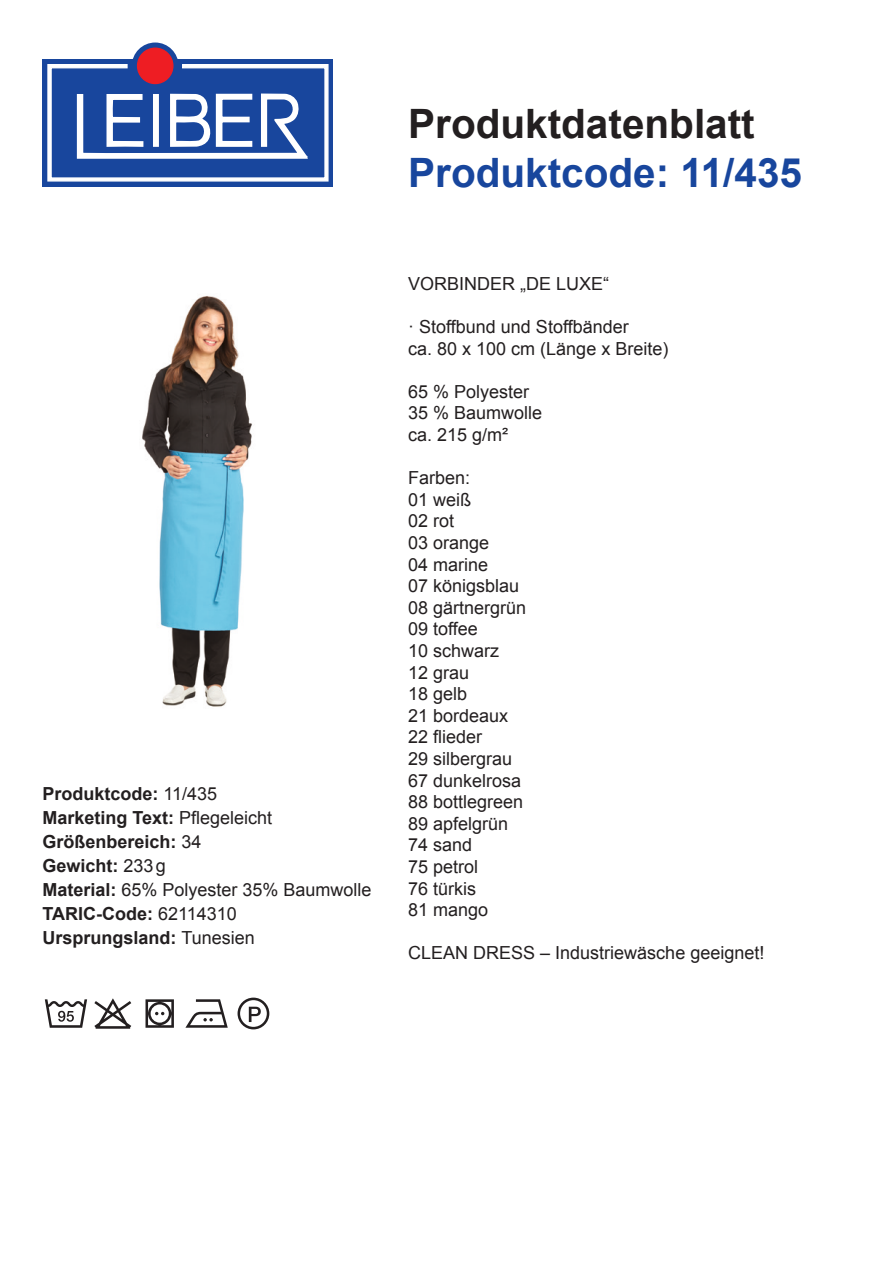
<style>
.page{position:relative;width:893px;height:1263px;background:#fff}
.page>*{position:absolute;margin:0;border:0;box-sizing:border-box;transform-origin:0 0}
.t1{font:700 40.5px "Arial";color:#18469d}
.t2{font:700 40.5px "Arial";color:#231f20}
.t3{font:18px/21.6px "Arial";color:#231f20}
.t4{font:700 18px/24px "Arial";color:#231f20}
.s1{font-weight:400}
</style>
<div class="page">
<div style="left:43px;top:59px;width:290px;height:127px;background:#18469d"></div>
<svg style="left:47px;top:64px;width:282px;height:118px"></svg>
<svg style="left:132px;top:43px;width:47px;height:46px"></svg>
<div style="left:138px;top:48px;width:35px;height:36px;background:#ee1d23;border-radius:50%"></div>
<div style="left:137px;top:48px;width:37px;height:36px;border:1px solid #ee1d23;border-radius:50%"></div>
<img style="left:142px;top:296px;width:110px;height:411px">
<svg style="left:45px;top:999px;width:42px;height:29px"></svg>
<svg style="left:94px;top:998px;width:37px;height:31px"></svg>
<svg style="left:146px;top:999px;width:28px;height:29px"></svg>
<svg style="left:185px;top:999px;width:43px;height:29px"></svg>
<svg style="left:238px;top:997px;width:31px;height:32px"></svg>
<p class="t4" style="left:43px;top:782px;width:331px">Produktcode: <span class="s1">11/435<br></span>Marketing Text: <span class="s1">Pflegeleicht<br></span>Größenbereich: <span class="s1">34<br></span>Gewicht: <span class="s1">233g<br></span>Material: <span class="s1">65% Polyester 35% Baumwolle<br></span>TARIC-Code: <span class="s1">62114310<br></span>Ursprungsland: <span class="s1">Tunesien</span></p>
<h1 class="t2" style="left:408px;top:97px;width:348px">Produktdatenblatt</h1>
<h1 class="t1" style="left:408px;top:146px;width:395px">Produktcode: 11/435</h1>
<p class="t3" style="left:408px;top:273px;width:203px">VORBINDER „DE LUXE“</p>
<p class="t3" style="left:408px;top:316px;width:262px">· Stoffbund und Stoffbänder<br>ca. 80 x 100 cm (Länge x Breite)</p>
<p class="t3" style="left:408px;top:381px;width:136px">65 % Polyester<br>35 % Baumwolle ca. 215 g/m²</p>
<p class="t3" style="left:408px;top:467px;width:120px">Farben:<br>01 weiß<br>02 rot<br>03 orange<br>04 marine<br>07 königsblau<br>08 gärtnergrün<br>09 toffee<br>10 schwarz<br>12 grau<br>18 gelb<br>21 bordeaux<br>22 flieder<br>29 silbergrau<br>67 dunkelrosa<br>88 bottlegreen<br>89 apfelgrün<br>74 sand<br>75 petrol<br>76 türkis<br>81 mango</p>
<p class="t3" style="left:408px;top:942px;width:358px">CLEAN DRESS – Industriewäsche geeignet!</p>
</div>
